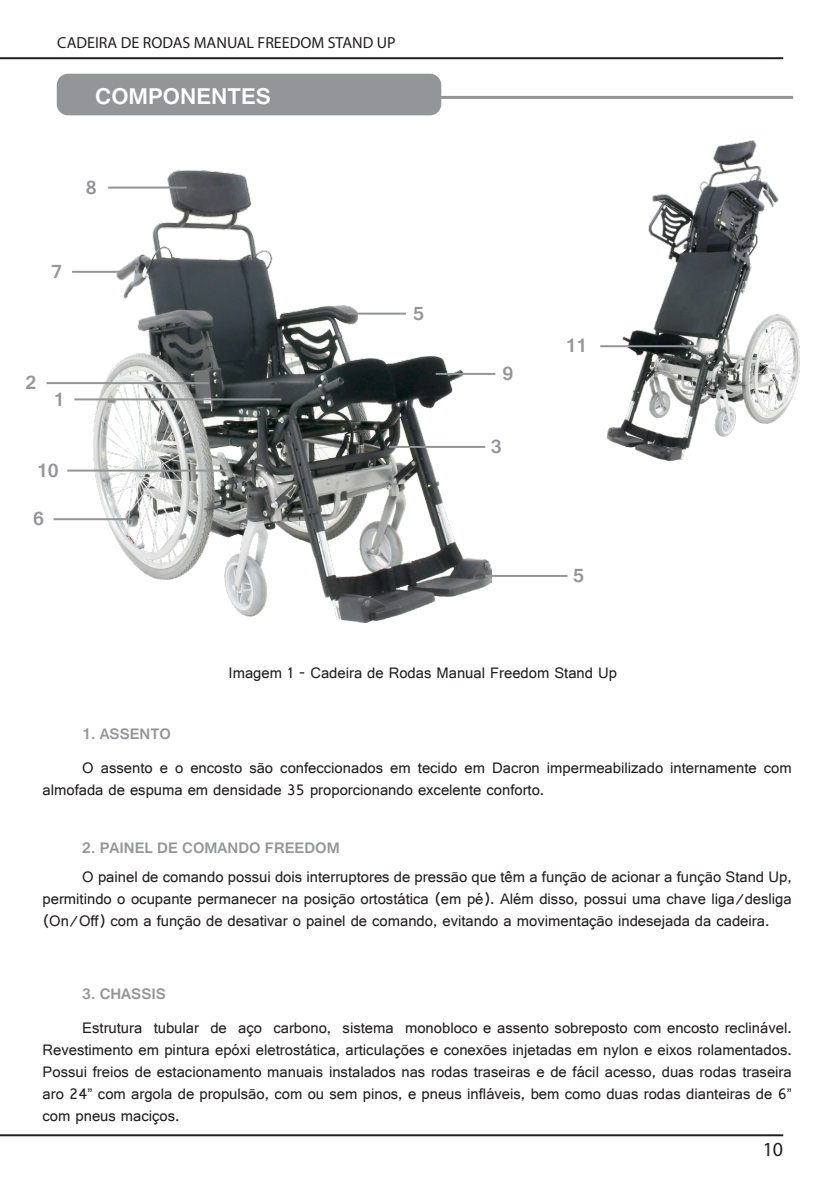
<style>
.page{position:relative;width:840px;height:1191px;background:#fff}
.page>*{position:absolute;margin:0;border:0;box-sizing:border-box;transform-origin:0 0}
.Título_1{font:700 24px "Gautami";color:#fff}
.t1{font:700 20px "Gautami";color:#939598}
.t2{font:20px "Myriad Pro";color:#231f20}
.Corpo_do_texto{font:16px/22px "Gautami";color:#231f20;text-align:justify}
.Título_2{font:16px "Gautami";color:#231f20}
.t3{font:16px "Myriad Pro";color:#231f20}
.Corpo_do_texto-2{font:700 16px "Gautami";color:#939598}
.Título_2-2{font:700 16px "Gautami";color:#939598}
</style>
<div class="page">
<hr style="left:0;top:57px;width:782px;height:2px;background:#231f20">
<hr style="left:0;top:1134px;width:782px;height:2px;background:#231f20">
<div style="left:57px;top:74px;width:384px;height:41px;background:#939598;border-radius:11px"></div>
<hr style="left:420px;top:96px;width:372px;height:3px;background:#939598">
<img style="left:94px;top:171px;width:397px;height:451px">
<hr style="left:347px;top:313px;width:59px;height:2px;background:#939598">
<hr style="left:74px;top:398px;width:207px;height:2px;background:#939598">
<hr style="left:46px;top:382px;width:163px;height:2px;background:#939598">
<hr style="left:485px;top:575px;width:82px;height:2px;background:#939598">
<hr style="left:435px;top:373px;width:60px;height:2px;background:#939598">
<hr style="left:389px;top:446px;width:96px;height:2px;background:#939598">
<hr style="left:108px;top:187px;width:78px;height:2px;background:#939598">
<img style="left:602px;top:141px;width:197px;height:320px">
<hr style="left:53px;top:518px;width:79px;height:2px;background:#939598">
<hr style="left:72px;top:271px;width:51px;height:2px;background:#939598">
<hr style="left:600px;top:345px;width:98px;height:2px;background:#939598">
<hr style="left:67px;top:469px;width:163px;height:2px;background:#939598">
<p class="t3" style="left:57px;top:32px;width:339px">CADEIRA DE RODAS MANUAL FREEDOM STAND UP</p>
<p class="Título_1" style="left:95px;top:82px;width:177px">COMPONENTES</p>
<p class="t1" style="left:86px;top:175px;width:12px">8</p>
<p class="t1" style="left:51px;top:259px;width:12px">7</p>
<p class="t1" style="left:25px;top:370px;width:12px">2</p>
<p class="t1" style="left:53px;top:387px;width:12px">1</p>
<p class="t1" style="left:37px;top:458px;width:23px">10</p>
<p class="t1" style="left:33px;top:507px;width:12px">6</p>
<p class="t1" style="left:413px;top:301px;width:12px">5</p>
<p class="t1" style="left:502px;top:361px;width:12px">9</p>
<p class="t1" style="left:490px;top:434px;width:12px">3</p>
<p class="t1" style="left:565px;top:334px;width:23px">11</p>
<p class="t1" style="left:573px;top:563px;width:12px">5</p>
<p class="Título_2" style="left:228px;top:663px;width:390px">Imagem 1 - Cadeira de Rodas Manual Freedom Stand Up</p>
<p class="Título_2-2" style="left:82px;top:724px;width:90px">1. ASSENTO</p>
<p class="Corpo_do_texto" style="left:43px;top:756px;width:750px;text-indent:40px">O assento e o encosto são confeccionados em tecido em Dacron impermeabilizado internamente com almofada de espuma em densidade 35 proporcionando excelente conforto.</p>
<p class="Corpo_do_texto-2" style="left:82px;top:838px;width:259px">2. PAINEL DE COMANDO FREEDOM</p>
<p class="Corpo_do_texto" style="left:43px;top:865px;width:750px;text-indent:40px">O painel de comando possui dois interruptores de pressão que têm a função de acionar a função Stand Up, permitindo o ocupante permanecer na posição ortostática (em pé). Além disso, possui uma chave liga/desliga (On/Off) com a função de desativar o painel de comando, evitando a movimentação indesejada da cadeira.</p>
<p class="Título_2-2" style="left:82px;top:983px;width:85px">3. CHASSIS</p>
<p class="Corpo_do_texto" style="left:43px;top:1016px;width:750px;text-indent:40px">Estrutura tubular de aço carbono, sistema monobloco e assento sobreposto com encosto reclinável.<br>Revestimento em pintura epóxi eletrostática, articulações e conexões injetadas em nylon e eixos rolamentados.<br>Possui freios de estacionamento manuais instalados nas rodas traseiras e de fácil acesso, duas rodas traseira aro 24” com argola de propulsão, com ou sem pinos, e pneus infláveis, bem como duas rodas dianteiras de 6” com pneus maciços.</p>
<p class="t2" style="left:762px;top:1137px;width:22px">10</p>
</div>
